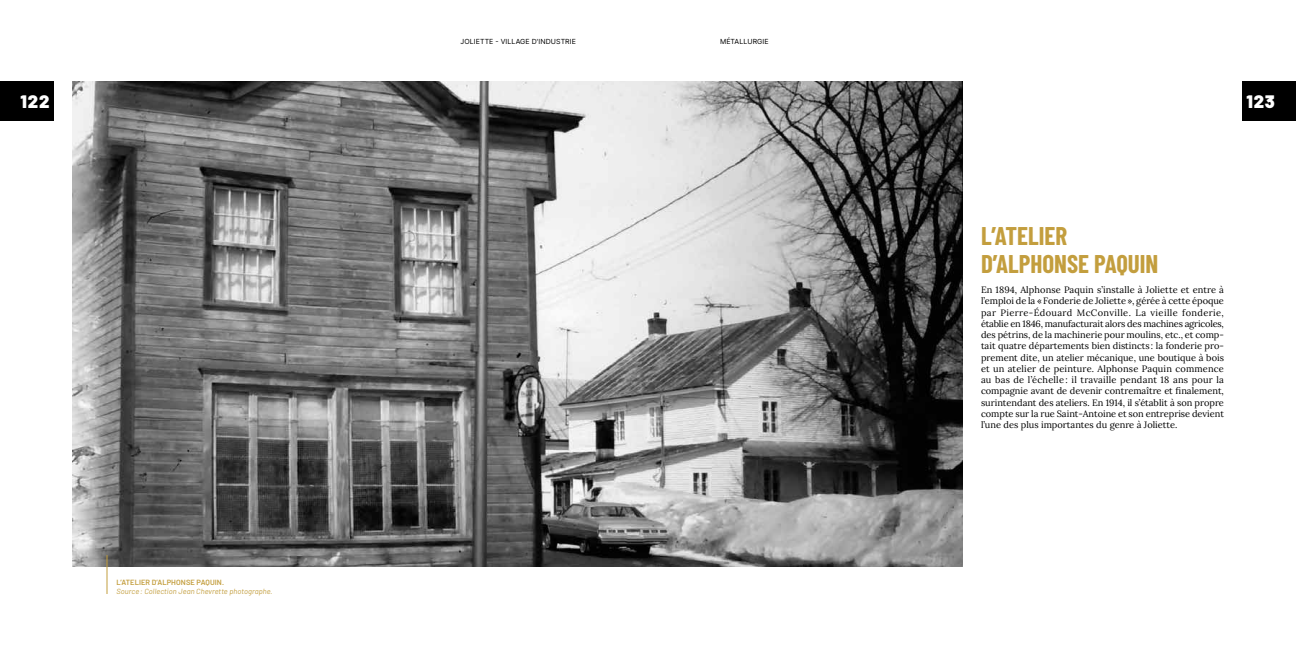
<style>
.page{position:relative;width:1296px;height:648px;background:#fff}
.page>*{position:absolute;margin:0;border:0;box-sizing:border-box;transform-origin:0 0}
.t1{font:700 25px/28px "Barlow Condensed";color:#c39e3e}
.t2{font:900 18px "Barlow";letter-spacing:.05em;color:#fff}
.t3{font:9.2px/11.2px "Lora";color:#000;text-align:justify}
.t4{font:italic 7.5px "Barlow";letter-spacing:.01em;color:#c39e3e}
.t5{font:600 7.5px "Barlow";letter-spacing:.01em;color:#c39e3e}
.t6{font:7px "Inter";letter-spacing:.01em;color:#000}
</style>
<div class="page">
<div style="left:1242px;top:81px;width:54px;height:40px;background:#000"></div>
<div style="left:0;top:81px;width:54px;height:40px;background:#000"></div>
<img style="left:72px;top:81px;width:891px;height:486px">
<hr style="left:106px;top:555px;width:2px;height:39px;background:#c39e3e">
<p class="t6" style="left:461px;top:36px;width:117px">JOLIETTE - VILLAGE D'INDUSTRIE</p>
<p class="t6" style="left:720px;top:36px;width:50px">MÉTALLURGIE</p>
<h2 class="t2" style="left:21px;top:88px;width:30px">122</h2>
<h2 class="t2" style="left:1246px;top:88px;width:30px">123</h2>
<p class="t5" style="left:116px;top:577px;width:109px">L’ATELIER D’ALPHONSE PAQUIN.</p>
<p class="t4" style="left:116px;top:586px;width:158px">Source : Collection Jean Chevrette photographe.</p>
<h1 class="t1" style="left:981px;top:220px;width:179px">L’ATELIER<br>D’ALPHONSE PAQUIN</h1>
<p class="t3" style="left:981px;top:284px;width:245px">En 1894, Alphonse Paquin s’installe à Joliette et entre à l’emploi de la «Fonderie de Joliette», gérée à cette époque par Pierre-Édouard McConville. La vieille fonderie, établie en 1846, manufacturait alors des machines agricoles, des pétrins, de la machinerie pour moulins, etc., et comp&shy;tait quatre départements bien distincts : la fonderie pro&shy;prement dite, un atelier mécanique, une boutique à bois et un atelier de peinture. Alphonse Paquin commence au bas de l’échelle : il travaille pendant 18 ans pour la compagnie avant de devenir contremaître et finalement, surintendant des ateliers. En 1914, il s’établit à son propre compte sur la rue Saint-Antoine et son entreprise devient l’une des plus importantes du genre à Joliette.</p>
</div>
